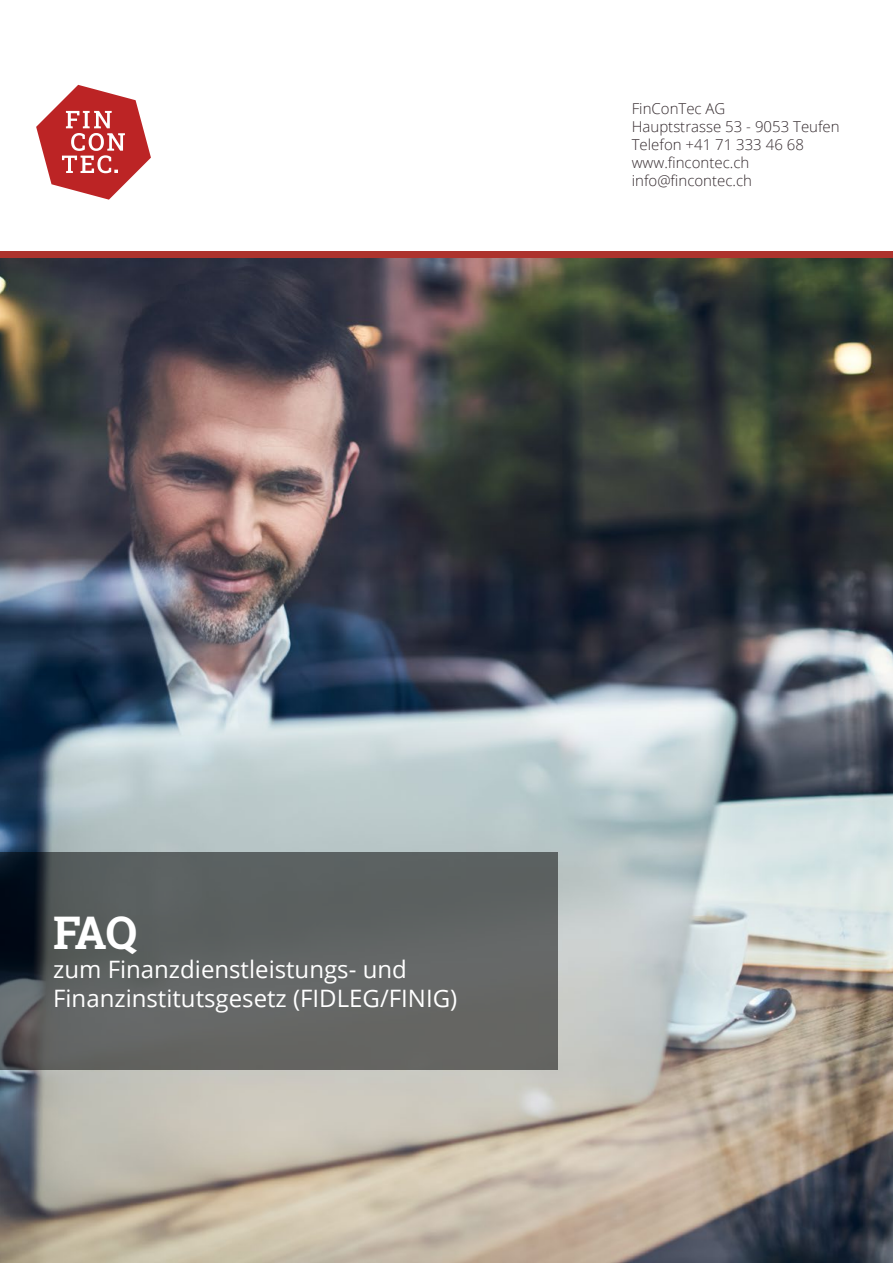
<style>
.page{position:relative;width:893px;height:1263px;background:#fff}
.page>*{position:absolute;margin:0;border:0;box-sizing:border-box;transform-origin:0 0}
.t1{font:700 45px "Roboto Slab";color:#fff}
.t2{font:24px/28.8px "Open Sans";color:#fff}
.t3{font:300 15px/18px "Open Sans";color:#352b2f}
</style>
<div class="page">
<img style="left:0;top:258px;width:893px;height:1005px">
<svg style="left:0;top:853px;width:557px;height:217px;background:#5b5f5e"></svg>
<svg style="left:36px;top:85px;width:115px;height:115px"></svg>
<div style="left:0;top:251px;width:893px;height:7px;background:#ad332d"></div>
<p class="t3" style="left:632px;top:99px;width:209px">FinConTec AG<br>Hauptstrasse 53 - 9053 Teufen<br>Telefon +41 71 333 46 68 www.fincontec.ch info@fincontec.ch</p>
<h1 class="t1" style="left:53px;top:902px;width:86px">FAQ</h1>
<h2 class="t2" style="left:53px;top:954px;width:406px">zum Finanzdienstleistungs- und<br>Finanzinstitutsgesetz (FIDLEG/FINIG)</h2>
</div>
